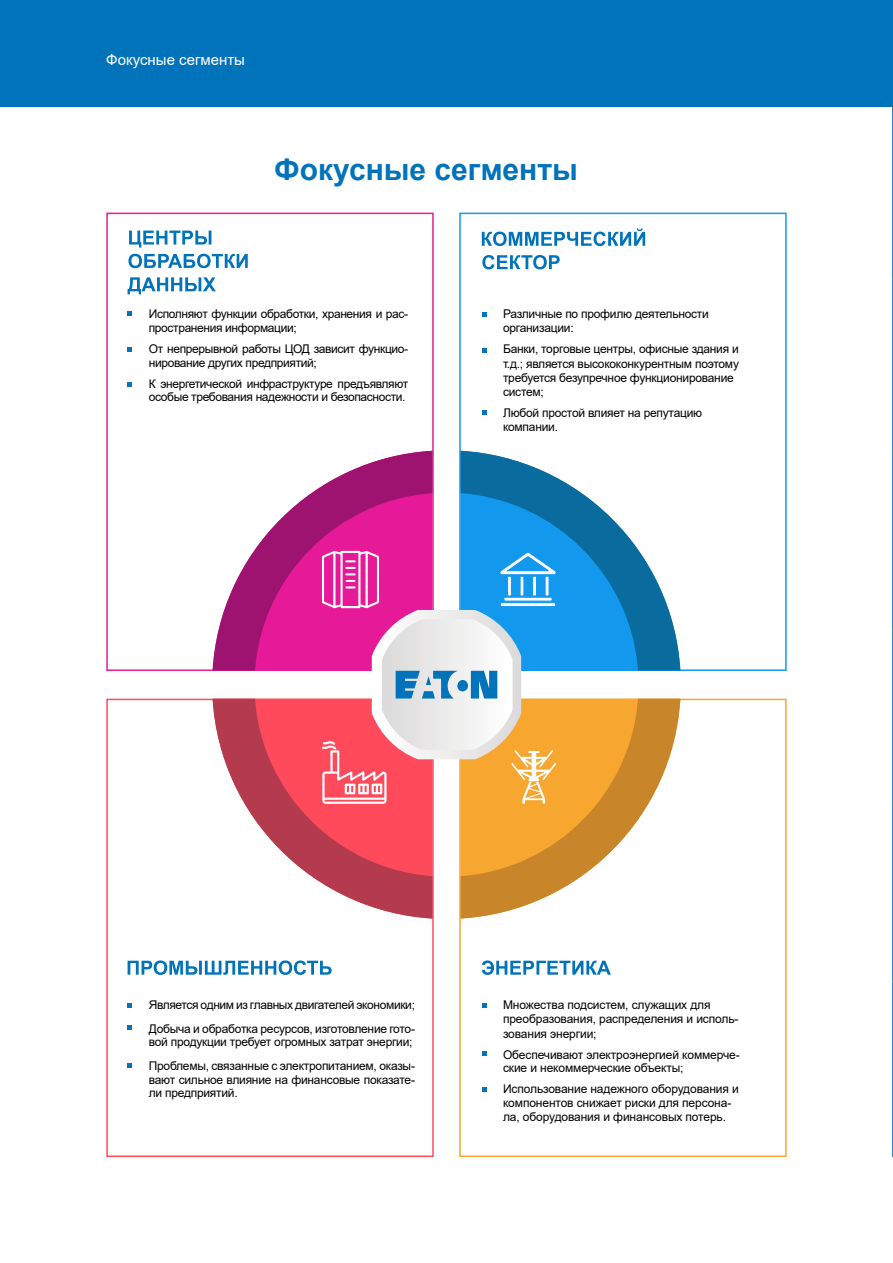
<style>
.page{position:relative;width:893px;height:1263px;background:#fff}
.page>*{position:absolute;margin:0;border:0;box-sizing:border-box;transform-origin:0 0}
.t1{font:700 30px "Arial";color:#0073ba}
.t2{font:15px "Arial";color:#fff}
.t3{font:12px/14.4px "Arial";letter-spacing:-.02em;color:#000}
</style>
<div class="page">
<div style="left:106px;top:699px;width:328px;height:458px;border:2px solid #ff4a5c"></div>
<div style="left:106px;top:213px;width:328px;height:458px;border:2px solid #e61a99"></div>
<div style="left:459px;top:699px;width:328px;height:458px;border:2px solid #f7a630"></div>
<div style="left:459px;top:213px;width:328px;height:458px;border:2px solid #1299ed"></div>
<svg style="left:129px;top:231px;width:82px;height:17px"></svg>
<svg style="left:128px;top:254px;width:120px;height:14px"></svg>
<svg style="left:128px;top:277px;width:88px;height:17px"></svg>
<svg style="left:128px;top:960px;width:204px;height:15px"></svg>
<svg style="left:482px;top:228px;width:163px;height:18px"></svg>
<svg style="left:482px;top:255px;width:78px;height:14px"></svg>
<svg style="left:213px;top:699px;width:219px;height:219px"></svg>
<svg style="left:461px;top:699px;width:219px;height:219px"></svg>
<svg style="left:213px;top:451px;width:219px;height:219px"></svg>
<svg style="left:461px;top:451px;width:219px;height:219px"></svg>
<svg style="left:322px;top:551px;width:234px;height:253px"></svg>
<div style="left:0;top:0;width:893px;height:106px;background:#0073ba"></div>
<svg style="left:128px;top:311px;width:4px;height:5px"></svg>
<svg style="left:128px;top:1003px;width:4px;height:5px"></svg>
<svg style="left:128px;top:347px;width:4px;height:4px"></svg>
<svg style="left:128px;top:1025px;width:4px;height:4px"></svg>
<svg style="left:128px;top:382px;width:4px;height:5px"></svg>
<svg style="left:128px;top:1063px;width:4px;height:5px"></svg>
<svg style="left:482px;top:313px;width:5px;height:4px"></svg>
<svg style="left:482px;top:348px;width:5px;height:4px"></svg>
<svg style="left:482px;top:411px;width:5px;height:4px"></svg>
<svg style="left:482px;top:960px;width:129px;height:15px"></svg>
<svg style="left:482px;top:1003px;width:5px;height:5px"></svg>
<svg style="left:482px;top:1052px;width:5px;height:4px"></svg>
<svg style="left:482px;top:1087px;width:5px;height:4px"></svg>
<svg style="left:892px;top:106px;width:1px;height:1051px"></svg>
<p class="t2" style="left:106px;top:49px;width:140px">Фокусные сегменты</p>
<h1 class="t1" style="left:274px;top:149px;width:305px">Фокусные сегменты</h1>
<p class="t3" style="left:149px;top:306px;width:261px">Исполняют функции обработки, хранения и рас&shy;пространения информации;</p>
<p class="t3" style="left:149px;top:342px;width:261px;line-height:13.5px">От непрерывной работы ЦОД зависит функцио&shy;нирование других предприятий;</p>
<p class="t3" style="left:149px;top:377px;width:261px;line-height:13.5px">К энергетической инфраструктуре предъявляют особые требования надежности и безопасности.</p>
<p class="t3" style="left:503px;top:306px;width:207px">Различные по профилю деятельности организации:</p>
<p class="t3" style="left:503px;top:342px;width:238px">Банки, торговые центры, офисные здания и т.д.; является высококонкурентным поэтому требуется безупречное функционирование систем;</p>
<p class="t3" style="left:503px;top:406px;width:201px;line-height:13.5px">Любой простой влияет на репутацию компании.</p>
<p class="t3" style="left:149px;top:993px;width:268px;line-height:24px">Является одним из главных двигателей экономики;<br>Добыча и обработка ресурсов, изготовление гото-</p>
<p class="t3" style="left:149px;top:1030px;width:268px;line-height:24px">вой продукции требует огромных затрат энергии;<br>Проблемы, связанные с электропитанием, оказы-</p>
<p class="t3" style="left:149px;top:1073px;width:268px;line-height:13.5px">вают сильное влияние на финансовые показате&shy;ли предприятий.</p>
<p class="t3" style="left:503px;top:997px;width:237px">Множества подсистем, служащих для преобразования, распределения и исполь&shy;зования энергии;</p>
<p class="t3" style="left:503px;top:1048px;width:238px;line-height:13.5px">Обеспечивают электроэнергией коммерче&shy;ские и некоммерческие объекты;</p>
<p class="t3" style="left:503px;top:1082px;width:237px;line-height:14px">Использование надежного оборудования и компонентов снижает риски для персона&shy;ла, оборудования и финансовых потерь.</p>
</div>
